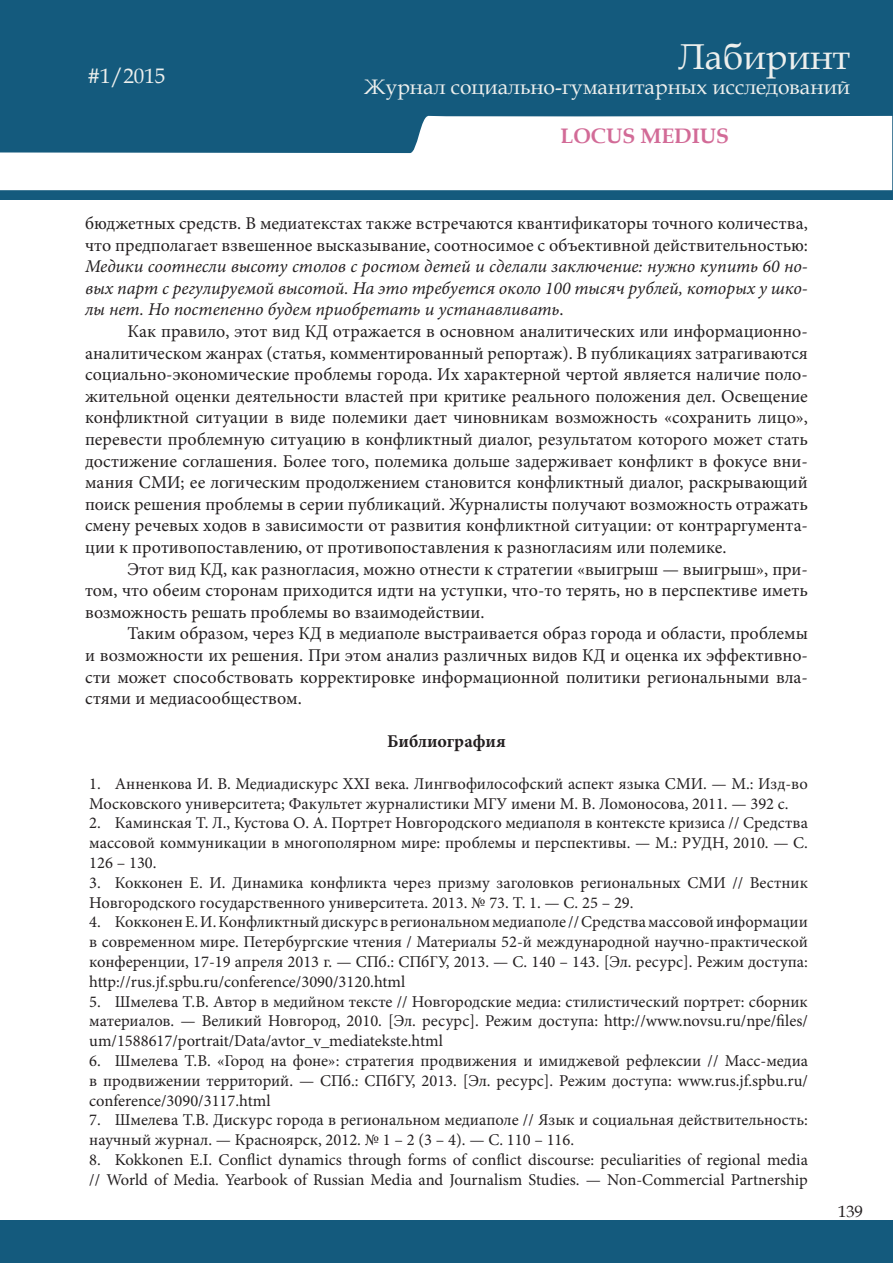
<style>
.page{position:relative;width:893px;height:1263px;background:#fff}
.page>*{position:absolute;margin:0;border:0;box-sizing:border-box;transform-origin:0 0}
.t1{font:36px "Book Antiqua";color:#edefed}
.t2{font:21px "Book Antiqua";color:#edefed}
.Подзаголовок_в_докум{font:700 21px "Book Antiqua";color:#d26b97}
.Основной_текст{font:18px/21.6px "Minion Pro";color:#231f20;text-align:justify}
.Основной_текст-2{font:italic 18px/21.6px "Minion Pro";color:#231f20;text-align:justify}
.Подзаголовок_в_докум-2{font:700 18px "Minion Pro";color:#231f20}
.список_нум{font:16.5px/19.8px "Minion Pro";color:#231f20}
.t3{font:16.5px "Book Antiqua";color:#231f20}
.s1{font-style:normal}
</style>
<div class="page">
<div style="left:0;top:1px;width:892px;height:1261px;background:#145a7d"></div>
<hr style="left:0;top:200px;width:1px;height:1020px;background:#fff">
<div style="left:1px;top:200px;width:891px;height:1020px;background:#fff"></div>
<svg style="left:0;top:115px;width:892px;height:75px;fill:#fff"></svg>
<p class="t2" style="left:87px;top:61px;width:79px">#1/2015</p>
<p class="t2" style="left:155px;top:61px;width:12px">4</p>
<h1 class="t1" style="left:678px;top:31px;width:173px">Лабиринт</h1>
<p class="t2" style="left:364px;top:72px;width:487px">Журнал социально-гуманитарных исследований</p>
<p class="Подзаголовок_в_докум" style="left:560px;top:121px;width:170px">LOCUS MEDIUS</p>
<p class="Основной_текст-2" style="left:85px;top:212px;width:724px"><span class="s1">бюджетных средств. В медиатекстах также встречаются квантификаторы точного количества, что предполагает взвешенное высказывание, соотносимое с объективной действительностью:<br></span>Медики соотнесли высоту столов с ростом детей и сделали заключение: нужно купить 60 но&shy;вых парт с регулируемой высотой. На это требуется около 100 тысяч рублей, которых у шко&shy;лы нет. Но постепенно будем приобретать и устанавливать<span class="s1">.</span></p>
<p class="Основной_текст" style="left:85px;top:320px;width:724px;text-indent:43px">Как правило, этот вид КД отражается в основном аналитических или информационно&shy;аналитическом жанрах (статья, комментированный репортаж). В публикациях затрагиваются социально-экономические проблемы города. Их характерной чертой является наличие поло&shy;жительной оценки деятельности властей при критике реального положения дел. Освещение конфликтной ситуации в виде полемики дает чиновникам возможность «сохранить лицо», перевести проблемную ситуацию в конфликтный диалог, результатом которого может стать достижение соглашения. Более того, полемика дольше задерживает конфликт в фокусе вни&shy;мания СМИ; ее логическим продолжением становится конфликтный диалог, раскрывающий поиск решения проблемы в серии публикаций. Журналисты получают возможность отражать смену речевых ходов в зависимости от развития конфликтной ситуации: от контраргумента&shy;ции к противопоставлению, от противопоставления к разногласиям или полемике.</p>
<p class="Основной_текст" style="left:85px;top:558px;width:724px;text-indent:43px">Этот вид КД, как разногласия, можно отнести к стратегии «выигрыш — выигрыш», при&shy;том, что обеим сторонам приходится идти на уступки, что-то терять, но в перспективе иметь возможность решать проблемы во взаимодействии.</p>
<p class="Основной_текст" style="left:85px;top:623px;width:724px;text-indent:43px">Таким образом, через КД в медиаполе выстраивается образ города и области, проблемы и возможности их решения. При этом анализ различных видов КД и оценка их эффективно&shy;сти может способствовать корректировке информационной политики региональными вла&shy;стями и медиасообществом.</p>
<p class="Подзаголовок_в_докум-2" style="left:387px;top:729px;width:120px">Библиография</p>
<p class="список_нум" style="left:89px;top:774px;width:720px">1. Анненкова И. В. Медиадискурс XXI века. Лингвофилософский аспект языка СМИ. — М.: Изд-во<br>Московского университета; Факультет журналистики МГУ имени М. В. Ломоносова, 2011. — 392 с.</p>
<p class="список_нум" style="left:89px;top:813px;width:720px;text-align:justify">2. Каминская Т. Л., Кустова О. А. Портрет Новгородского медиаполя в контексте кризиса // Средства массовой коммуникации в многополярном мире: проблемы и перспективы. — М.: РУДН, 2010. — С.<br>126 – 130.</p>
<p class="список_нум" style="left:89px;top:873px;width:720px">3. Кокконен Е. И. Динамика конфликта через призму заголовков региональных СМИ // Вестник<br>Новгородского государственного университета. 2013. № 73. Т. 1. — С. 25 – 29.</p>
<p class="список_нум" style="left:89px;top:912px;width:720px;text-align:justify">4. Кокконен Е. И. Конфликтный дискурс в региональном медиаполе // Средства массовой информации в современном мире. Петербургские чтения / Материалы 52-й международной научно-практической конференции, 17-19 апреля 2013 г. — СПб.: СПбГУ, 2013. — С. 140 – 143. [Эл. ресурс]. Режим доступа: http://rus.jf.spbu.ru/conference/3090/3120.html</p>
<p class="список_нум" style="left:89px;top:991px;width:720px;text-align:justify">5. Шмелева Т.В. Автор в медийном тексте // Новгородские медиа: стилистический портрет: сборник материалов. — Великий Новгород, 2010. [Эл. ресурс]. Режим доступа: http://www.novsu.ru/npe/files/ um/1588617/portrait/Data/avtor_v_mediatekste.html</p>
<p class="список_нум" style="left:89px;top:1051px;width:720px;text-align:justify">6. Шмелева Т.В. «Город на фоне»: стратегия продвижения и имиджевой рефлексии // Масс-медиа в продвижении территорий. — СПб.: СПбГУ, 2013. [Эл. ресурс]. Режим доступа: www.rus.jf.spbu.ru/ conference/3090/3117.html</p>
<p class="список_нум" style="left:89px;top:1110px;width:720px">7. Шмелева Т.В. Дискурс города в региональном медиаполе // Язык и социальная действительность: научный журнал. — Красноярск, 2012. № 1 – 2 (3 – 4). — С. 110 – 116.</p>
<p class="список_нум" style="left:89px;top:1150px;width:720px">8. Kokkonen E.I. Conflict dynamics through forms of conflict discourse: peculiarities of regional media // World of Media. Yearbook of Russian Media and Journalism Studies. — Non-Commercial Partnership</p>
<p class="t3" style="left:812px;top:1200px;width:52px">139139</p>
</div>
